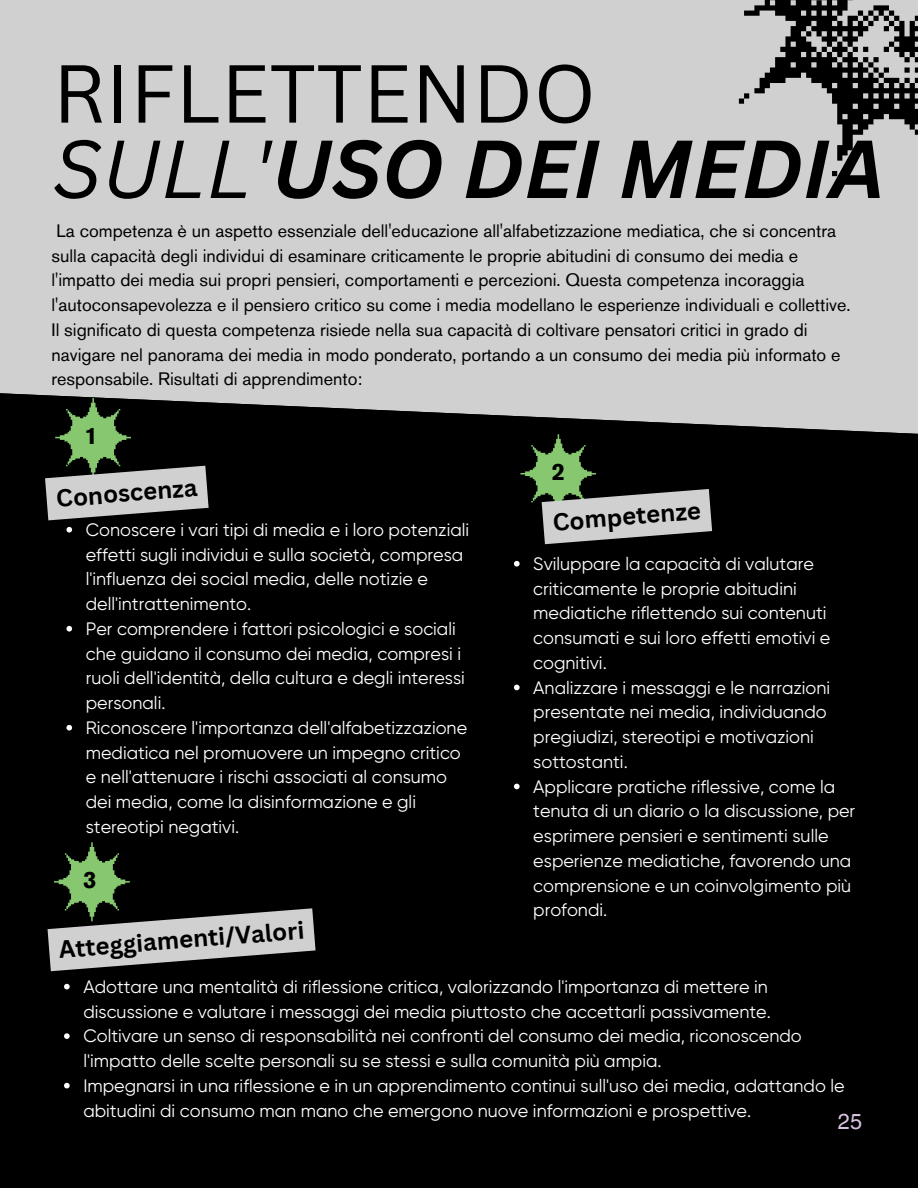
<style>
.page{position:relative;width:918px;height:1188px;background:#000001}
.page>*{position:absolute;margin:0;border:0;box-sizing:border-box;transform-origin:0 0}
.t1{font:80.25px/75.3px "Canva Sans";color:#000001}
.t2{font:700 24px "Canva Sans";color:#000001}
.t3{font:700 23.7px "Akzidenz Grotesk Pro";color:#000001}
.t4{font:21.75px "Helvetica World";color:#d8c3df}
.t5{font:18px/24.8px "Gilroy";color:#fff}
.t6{font:18px/24.8px "Akzidenz Grotesk Pro";color:#000001}
.s1{font-style:italic}
.s2{font-weight:700;font-style:italic}
</style>
<div class="page">
<div style="left:0;top:0;width:918px;height:434px;background:#d1d0d0"></div>
<svg style="left:723px;top:0;width:195px;height:181px"></svg>
<svg style="left:66px;top:527px;width:6px;height:6px"></svg>
<svg style="left:66px;top:626px;width:6px;height:6px"></svg>
<svg style="left:66px;top:725px;width:6px;height:6px"></svg>
<svg style="left:514px;top:561px;width:6px;height:6px"></svg>
<svg style="left:514px;top:685px;width:6px;height:5px"></svg>
<svg style="left:514px;top:784px;width:6px;height:5px"></svg>
<svg style="left:45px;top:398px;width:164px;height:122px"></svg>
<svg style="left:520px;top:434px;width:192px;height:110px"></svg>
<svg style="left:64px;top:984px;width:6px;height:5px"></svg>
<svg style="left:64px;top:1033px;width:6px;height:6px"></svg>
<svg style="left:64px;top:1083px;width:6px;height:5px"></svg>
<svg style="left:48px;top:842px;width:268px;height:129px"></svg>
<p class="t1" style="left:53px;top:54px;width:834px">RIFLETTENDO<br><span class="s1">SULL'</span><span class="s2">USO DEI MEDIA</span></p>
<h1 class="t6" style="left:52px;top:220px;width:800px">La competenza è un aspetto essenziale dell'educazione all'alfabetizzazione mediatica, che si concentra sulla capacità degli individui di esaminare criticamente le proprie abitudini di consumo dei media e l'impatto dei media sui propri pensieri, comportamenti e percezioni. Questa competenza incoraggia l'autoconsapevolezza e il pensiero critico su come i media modellano le esperienze individuali e collettive.<br>Il significato di questa competenza risiede nella sua capacità di coltivare pensatori critici in grado di navigare nel panorama dei media in modo ponderato, portando a un consumo dei media più informato e responsabile. Risultati di apprendimento:</h1>
<p class="t3" style="left:84px;top:426px;width:15px">1</p>
<p class="t3" style="left:552px;top:463px;width:15px">2</p>
<p class="t2" style="left:55px;top:481px;width:143px;rotate:-4deg">Conoscenza</p>
<p class="t5" style="left:86px;top:517px;width:385px">Conoscere i vari tipi di media e i loro potenziali effetti sugli individui e sulla società, compresa l'influenza dei social media, delle notizie e dell'intrattenimento.</p>
<h2 class="t5" style="left:86px;top:616px;width:381px">Per comprendere i fattori psicologici e sociali che guidano il consumo dei media, compresi i ruoli dell'identità, della cultura e degli interessi personali.</h2>
<h2 class="t5" style="left:86px;top:715px;width:383px">Riconoscere l'importanza dell'alfabetizzazione mediatica nel promuovere un impegno critico e nell'attenuare i rischi associati al consumo dei media, come la disinformazione e gli stereotipi negativi.</h2>
<p class="t3" style="left:83px;top:871px;width:15px">3</p>
<p class="t2" style="left:58px;top:931px;width:248px;rotate:-4deg">Atteggiamenti/Valori</p>
<p class="t2" style="left:552px;top:505px;width:150px;rotate:-4deg">Competenze</p>
<p class="t5" style="left:533px;top:551px;width:299px">Sviluppare la capacità di valutare criticamente le proprie abitudini mediatiche riflettendo sui contenuti consumati e sui loro effetti emotivi e cognitivi.</p>
<p class="t5" style="left:533px;top:675px;width:298px">Analizzare i messaggi e le narrazioni presentate nei media, individuando pregiudizi, stereotipi e motivazioni sottostanti.</p>
<p class="t5" style="left:533px;top:774px;width:323px">Applicare pratiche riflessive, come la tenuta di un diario o la discussione, per esprimere pensieri e sentimenti sulle esperienze mediatiche, favorendo una comprensione e un coinvolgimento più profondi.</p>
<h2 class="t5" style="left:83px;top:974px;width:689px">Adottare una mentalità di riflessione critica, valorizzando l'importanza di mettere in discussione e valutare i messaggi dei media piuttosto che accettarli passivamente.</h2>
<p class="t5" style="left:83px;top:1024px;width:720px">Coltivare un senso di responsabilità nei confronti del consumo dei media, riconoscendo l'impatto delle scelte personali su se stessi e sulla comunità più ampia.</p>
<p class="t5" style="left:83px;top:1073px;width:763px">Impegnarsi in una riflessione e in un apprendimento continui sull'uso dei media, adattando le abitudini di consumo man mano che emergono nuove informazioni e prospettive.</p>
<p class="t4" style="left:838px;top:1108px;width:26px">25</p>
</div>
